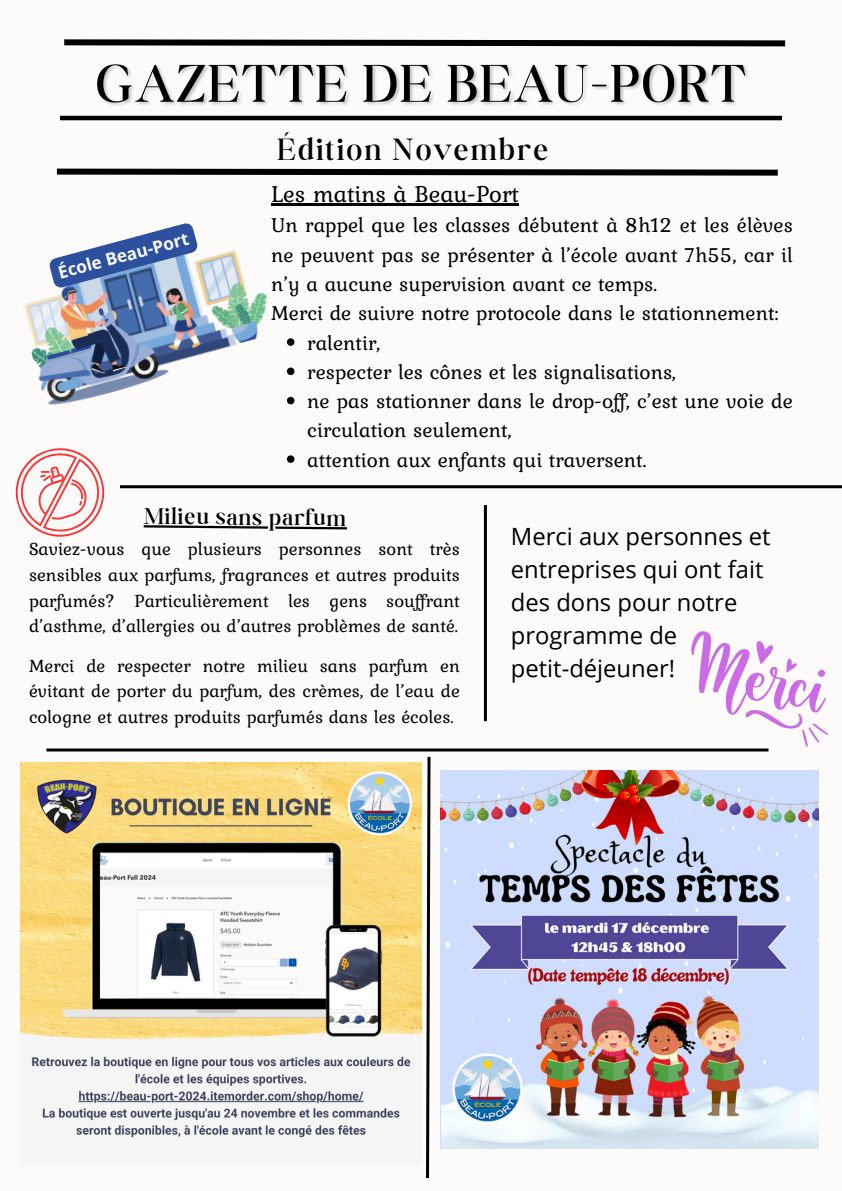
<style>
.page{position:relative;width:842px;height:1191px;background:#fff}
.page>*{position:absolute;margin:0;border:0;box-sizing:border-box;transform-origin:0 0}
.t1{font:300 33px "Boston Angel";letter-spacing:.075em;color:#000}
.t2{font:300 24.5px "Boston Angel";color:#000}
.t3{font:24.3px "Kurale";color:#000}
.t4{font:23.8px/33px "Open Sans";color:#000}
.t5{font:21.2px/29.2px "Kurale";color:#000}
.t6{font:18.6px/25.5px "Kurale";color:#000;text-align:justify}
.t7{font:700 17.2px "Open Sans";color:#f7f8f8}
</style>
<div class="page">
<div style="left:0;top:0;width:842px;height:1190px;background:#fcfbf9"></div>
<svg style="left:64px;top:39px;width:722px;height:8px;background:#3e3e3e"></svg>
<svg style="left:56px;top:168px;width:722px;height:8px;background:#3e3e3e"></svg>
<hr style="left:60px;top:116px;width:722px;height:4px;background:#000">
<hr style="left:46px;top:748px;width:722px;height:3px;background:#000">
<svg style="left:426px;top:756px;width:5px;height:423px"></svg>
<img style="left:21px;top:762px;width:400px;height:377px">
<img style="left:441px;top:770px;width:378px;height:378px">
<svg style="left:15px;top:448px;width:90px;height:89px"></svg>
<img style="left:24px;top:250px;width:243px;height:155px">
<hr style="left:271px;top:203px;width:248px;height:2px;background:#000">
<svg style="left:287px;top:338px;width:7px;height:8px"></svg>
<svg style="left:287px;top:367px;width:7px;height:8px"></svg>
<svg style="left:287px;top:397px;width:7px;height:7px"></svg>
<svg style="left:287px;top:455px;width:7px;height:8px"></svg>
<hr style="left:120px;top:485px;width:722px;height:3px;background:#000">
<hr style="left:484px;top:505px;width:3px;height:216px;background:#000">
<svg style="left:691px;top:631px;width:137px;height:115px"></svg>
<img style="left:96px;top:64px;width:657px;height:52px">
<svg style="left:144px;top:525px;width:203px;height:4px"></svg>
<svg style="left:48px;top:223px;width:151px;height:66px"></svg>
<p class="t7" style="left:55px;top:261px;width:136px;rotate:-15deg">École Beau-Port</p>
<h3 class="t1" style="left:277px;top:129px;width:272px">Édition Novembre</h3>
<p class="t3" style="left:271px;top:175px;width:249px">Les matins à Beau-Port</p>
<p class="t5" style="left:271px;top:210px;width:523px">Un rappel que les classes débutent à 8h12 et les élèves ne peuvent pas se présenter à l’école avant 7h55, car il n’y a aucune supervision avant ce temps.<br>Merci de suivre notre protocole dans le stationnement:</p>
<p class="t5" style="left:307px;top:327px;width:75px">ralentir,</p>
<p class="t5" style="left:307px;top:356px;width:371px">respecter les cônes et les signalisations,</p>
<p class="t5" style="left:307px;top:386px;width:487px">ne pas stationner dans le drop-off, c’est une voie de circulation seulement,</p>
<h5 class="t5" style="left:307px;top:444px;width:341px">attention aux enfants qui traversent.</h5>
<p class="t2" style="left:144px;top:500px;width:203px;rotate:1deg">Milieu sans parfum</p>
<p class="t6" style="left:29px;top:536px;width:432px">Saviez-vous que plusieurs personnes sont très sensibles aux parfums, fragrances et autres produits parfumés? Particulièrement les gens souffrant d’asthme, d’allergies ou d’autres problèmes de santé.</p>
<h3 class="t6" style="left:29px;top:652px;width:432px">Merci de respecter notre milieu sans parfum en évitant de porter du parfum, des crèmes, de l’eau de cologne et autres produits parfumés dans les écoles.</h3>
<p class="t4" style="left:511px;top:519px;width:261px">Merci aux personnes et entreprises qui ont fait des dons pour notre programme de petit-déjeuner!</p>
</div>
